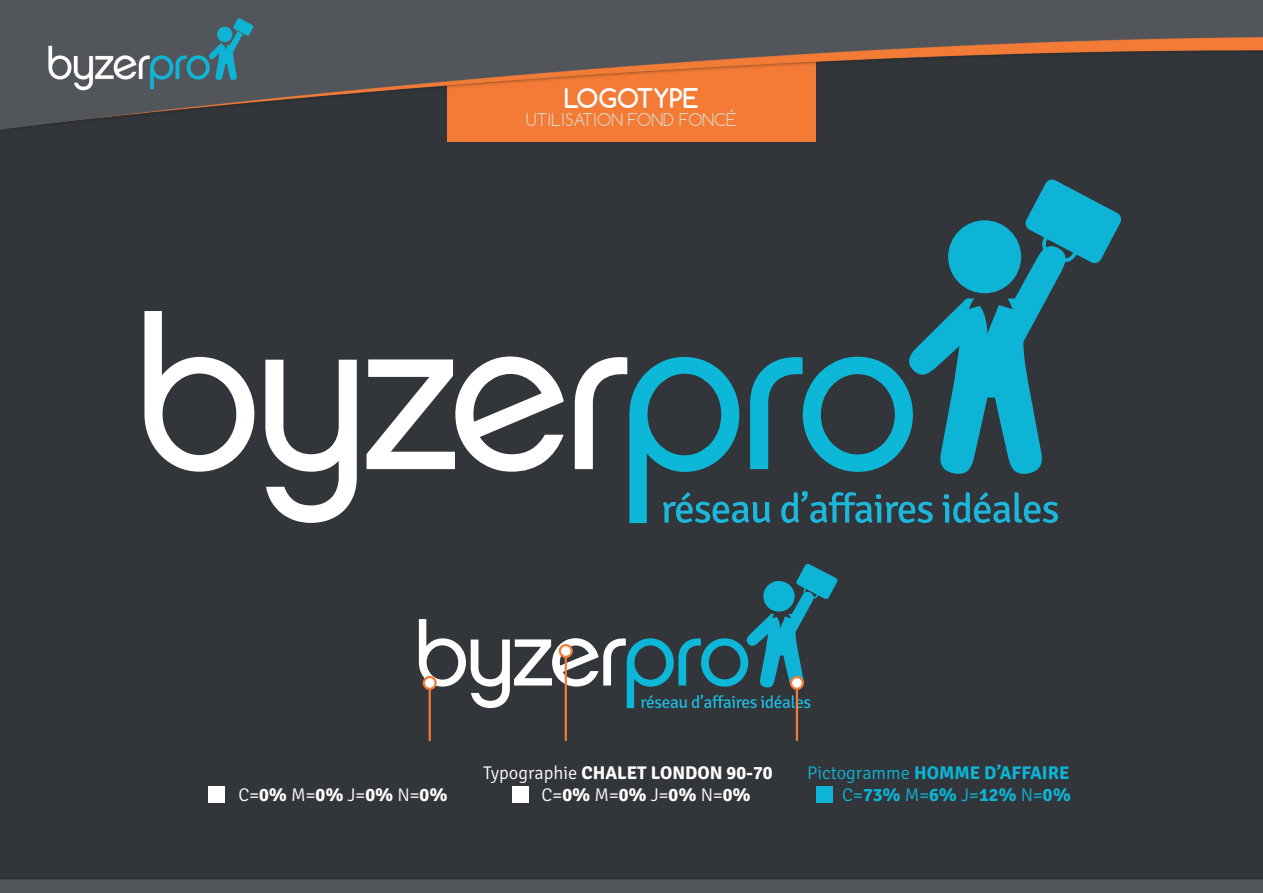
<style>
.page{position:relative;width:1263px;height:893px;background:#fff}
.page>*{position:absolute;margin:0;border:0;box-sizing:border-box;transform-origin:0 0}
.t1{font:700 25.5px "Comfortaa";color:#fff}
.t2{font:700 18.45px/22px "Signika";color:#fff}
.t3{font:700 18.45px/22px "Signika";color:#0db4d5;text-align:right}
.t4{font:300 18.45px "Signika";color:#fff}
.t5{font:300 16.65px "Comfortaa";color:#ded6c6}
.s1{font-weight:700}
.s2{font-weight:300}
</style>
<div class="page">
<img style="left:0;top:0;width:1263px;height:893px">
<div style="left:208px;top:787px;width:16px;height:16px;background:#fff"></div>
<div style="left:512px;top:787px;width:17px;height:16px;background:#fff"></div>
<div style="left:816px;top:787px;width:17px;height:16px;background:#0db4d5"></div>
<svg style="left:942px;top:492px;width:116px;height:31px;background:#296373"></svg>
<svg style="left:905px;top:179px;width:217px;height:297px;background:#236675"></svg>
<svg style="left:144px;top:311px;width:110px;height:161px"></svg>
<svg style="left:265px;top:360px;width:92px;height:163px"></svg>
<svg style="left:367px;top:356px;width:197px;height:116px"></svg>
<svg style="left:575px;top:357px;width:358px;height:166px;background:#30626e"></svg>
<svg style="left:419px;top:563px;width:419px;height:145px;background:#3c535a"></svg>
<hr style="left:429px;top:690px;width:2px;height:51px;background:#f37b36">
<div style="left:424px;top:677px;width:12px;height:12px;background:#fff;border-radius:50%"></div>
<div style="left:423px;top:676px;width:14px;height:14px;border:2px solid #f37b36;border-radius:50%"></div>
<hr style="left:565px;top:656px;width:2px;height:85px;background:#f37b36">
<div style="left:560px;top:645px;width:12px;height:12px;background:#fff;border-radius:50%"></div>
<div style="left:559px;top:644px;width:14px;height:14px;border:2px solid #f37b36;border-radius:50%"></div>
<hr style="left:796px;top:690px;width:2px;height:51px;background:#f37b36">
<div style="left:791px;top:677px;width:12px;height:12px;background:#fff;border-radius:50%"></div>
<div style="left:790px;top:676px;width:14px;height:14px;border:2px solid #f37b36;border-radius:50%"></div>
<h1 class="t1" style="left:564px;top:82px;width:136px">LOGOTYPE</h1>
<p class="t5" style="left:526px;top:109px;width:212px">UTILISATION FOND FONCÉ</p>
<p class="t4" style="left:238px;top:785px;width:211px">C=<span class="s1">0%</span> M=<span class="s1">0%</span> J=<span class="s1">0%</span> N=<span class="s1">0%</span></p>
<p class="t2" style="left:541px;top:762px;width:233px;text-indent:-58px"><span class="s2">Typographie</span> CHALET LONDON 90-70<br><span class="s2">C=</span>0% <span class="s2">M=</span>0% <span class="s2">J=</span>0% <span class="s2">N=</span>0%</p>
<p class="t3" style="left:807px;top:762px;width:265px"><span class="s2">Pictogramme</span> HOMME D’AFFAIRE<br><span class="s2">C=</span>73% <span class="s2">M=</span>6% <span class="s2">J=</span>12% <span class="s2">N=</span>0%</p>
</div>
